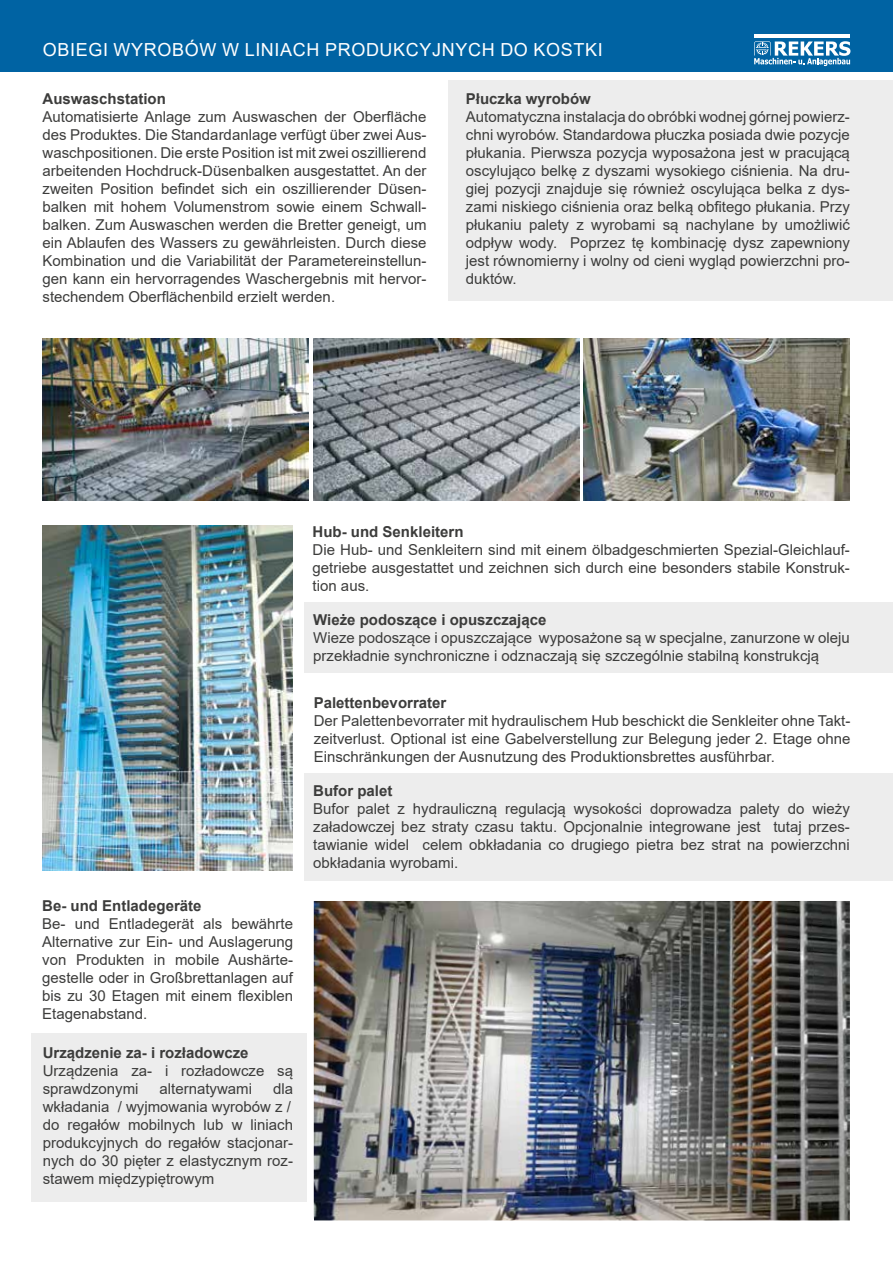
<style>
.page{position:relative;width:893px;height:1263px;background:#fff}
.page>*{position:absolute;margin:0;border:0;box-sizing:border-box;transform-origin:0 0}
.t1{font:18px "Arial";letter-spacing:.035em;color:#fff}
.t2{font:15px/18px "Arial";color:#3c3c3b;text-align:justify}
.t3{font:700 15px "Arial";color:#3c3c3b}
</style>
<div class="page">
<div style="left:0;top:0;width:893px;height:71px;background:#0063a3"></div>
<svg style="left:754px;top:41px;width:96px;height:25px"></svg>
<hr style="left:754px;top:34px;width:96px;height:4px;background:#fff">
<div style="left:448px;top:80px;width:445px;height:221px;background:#ededed"></div>
<img style="left:43px;top:338px;width:265px;height:163px">
<img style="left:313px;top:338px;width:266px;height:163px">
<img style="left:584px;top:338px;width:266px;height:163px">
<div style="left:304px;top:602px;width:589px;height:71px;background:#ededed"></div>
<img style="left:43px;top:526px;width:250px;height:344px">
<div style="left:304px;top:773px;width:589px;height:108px;background:#ededed"></div>
<div style="left:31px;top:1033px;width:276px;height:168px;background:#ededed"></div>
<img style="left:314px;top:901px;width:536px;height:319px">
<p class="t1" style="left:43px;top:37px;width:561px">OBIEGI WYROBÓW W LINIACH PRODUKCYJNYCH DO KOSTKI</p>
<p class="t3" style="left:43px;top:88px;width:125px">Auswaschstation</p>
<p class="t2" style="left:43px;top:108px;width:386px">Automatisierte Anlage zum Auswaschen der Oberfläche des Produktes. Die Standardanlage verfügt über zwei Aus&shy;waschpositionen. Die erste Position ist mit zwei oszillierend arbeitenden Hochdruck-Düsenbalken ausgestattet. An der zweiten Position befindet sich ein oszillierender Düsen&shy;balken mit hohem Volumenstrom sowie einem Schwall&shy;balken. Zum Auswaschen werden die Bretter geneigt, um ein Ablaufen des Wassers zu gewährleisten. Durch diese Kombination und die Variabilität der Parametereinstellun&shy;gen kann ein hervorragendes Waschergebnis mit hervor&shy;stechendem Oberflächenbild erzielt werden.</p>
<p class="t3" style="left:466px;top:88px;width:127px">Płuczka wyrobów</p>
<p class="t2" style="left:466px;top:108px;width:386px">Automatyczna instalacja do obróbki wodnej górnej powierz&shy;chni wyrobów. Standardowa płuczka posiada dwie pozycje płukania. Pierwsza pozycja wyposażona jest w pracującą oscylująco belkę z dyszami wysokiego ciśnienia. Na dru&shy;giej pozycji znajduje się również oscylująca belka z dys&shy;zami niskiego ciśnienia oraz belką obfitego płukania. Przy płukaniu palety z wyrobami są nachylane by umożliwić odpływ wody. Poprzez tę kombinację dysz zapewniony jest równomierny i wolny od cieni wygląd powierzchni pro&shy;duktów.</p>
<p class="t3" style="left:42px;top:895px;width:161px">Be- und Entladegeräte</p>
<p class="t2" style="left:42px;top:914px;width:252px">Be- und Entladegerät als bewährte Alternative zur Ein- und Auslagerung von Produkten in mobile Aushärte&shy;gestelle oder in Großbrettanlagen auf bis zu 30 Etagen mit einem flexiblen Etagenabstand.</p>
<p class="t3" style="left:43px;top:1042px;width:207px">Urządzenie za- i rozładowcze</p>
<p class="t2" style="left:43px;top:1061px;width:252px">Urządzenia za- i rozładowcze są sprawdzonymi</p>
<p class="t2" style="left:43px;top:1079px;width:252px;text-align:left;text-indent:230px">dla wkładania / wyjmowania wyrobów z / do regałów mobilnych lub w liniach produkcyjnych do regałów stacjonar&shy;nych do 30 pięter z elastycznym roz&shy;stawem międzypiętrowym</p>
<p class="t2" style="left:160px;top:1079px;width:94px">alternatywami</p>
<p class="t3" style="left:313px;top:521px;width:152px">Hub- und Senkleitern</p>
<p class="t2" style="left:313px;top:540px;width:539px">Die Hub- und Senkleitern sind mit einem ölbadgeschmierten Spezial-Gleichlauf&shy;getriebe ausgestattet und zeichnen sich durch eine besonders stabile Konstruk&shy;tion aus.</p>
<p class="t3" style="left:313px;top:609px;width:235px">Wieże podoszące i opuszczające</p>
<p class="t2" style="left:313px;top:628px;width:538px">Wieze podoszące i opuszczające wyposażone są w specjalne, zanurzone w oleju przekładnie synchroniczne i odznaczają się szczególnie stabilną konstrukcją</p>
<p class="t3" style="left:314px;top:692px;width:134px">Palettenbevorrater</p>
<p class="t2" style="left:314px;top:712px;width:538px">Der Palettenbevorrater mit hydraulischem Hub beschickt die Senkleiter ohne Takt&shy;zeitverlust. Optional ist eine Gabelverstellung zur Belegung jeder 2. Etage ohne Einschränkungen der Ausnutzung des Produktionsbrettes ausführbar.</p>
<p class="t3" style="left:313px;top:780px;width:81px">Bufor palet</p>
<p class="t2" style="left:313px;top:800px;width:538px">Bufor palet z hydrauliczną regulacją wysokości doprowadza palety do wieży załadowczej bez straty czasu taktu. Opcjonalnie integrowane jest tutaj przes&shy;tawianie widel celem obkładania co drugiego pietra bez strat na powierzchni obkładania wyrobami.</p>
</div>
